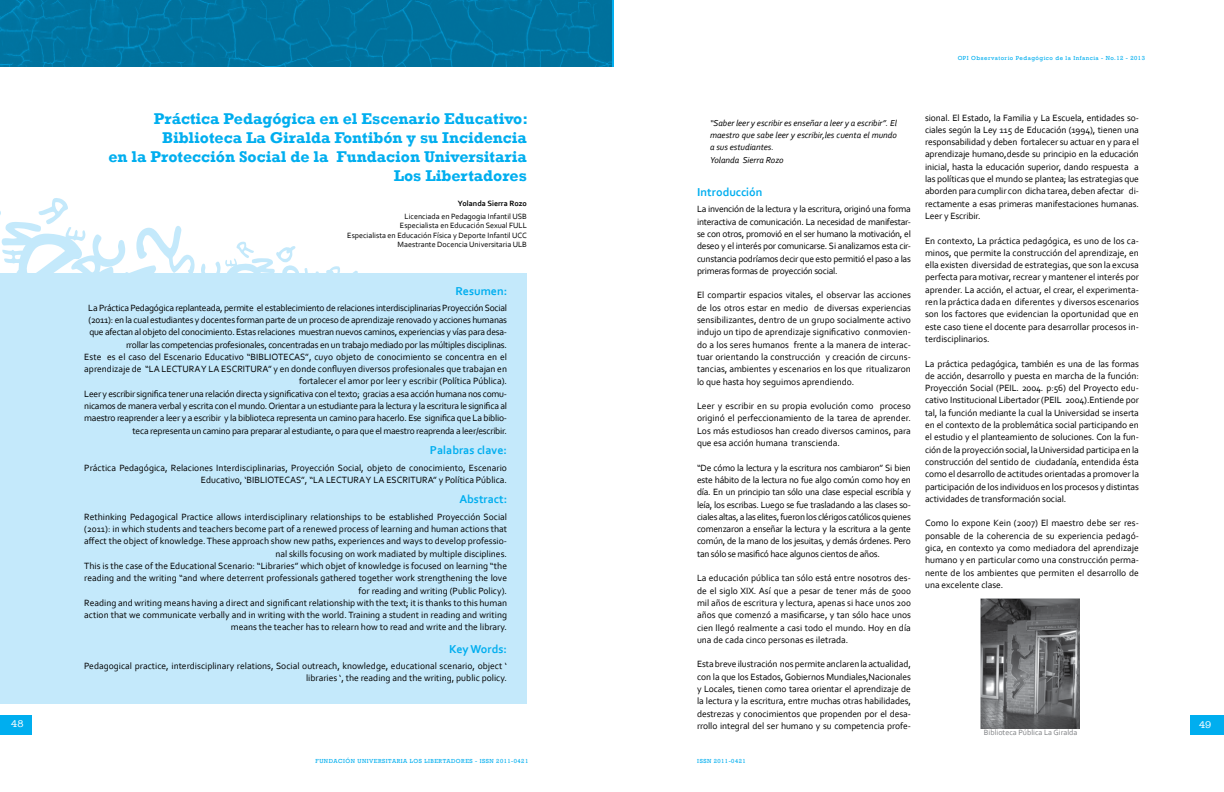
<style>
.page{position:relative;width:1224px;height:792px;background:#fff}
.page>*{position:absolute;margin:0;border:0;box-sizing:border-box;transform-origin:0 0}
.t1{font:700 16px/19px "Rockwell";color:#00aeef;text-align:right}
.t2{font:700 12px "Corbel";color:#00aeef}
.t3{font:500 10px "American Typ Itc DEE";color:#fff}
.t4{font:9.5px/12.3px "Corbel";color:#000;text-align:justify}
.t5{font:9.5px/12.3px "Corbel";letter-spacing:-.025em;color:#000;text-align:right}
.t6{font:italic 9px/12.3px "Corbel";color:#000}
.t7{font:8px/9.6px "Corbel";color:#000;text-align:right}
.t8{font:8px "Corbel";color:#808285}
.t9{font:700 8px "Corbel";color:#000}
.t10{font:6px "Rockwell";letter-spacing:.08em;color:#00aeef}
</style>
<div class="page">
<div style="left:0;top:716px;width:32px;height:19px;background:#00aeef"></div>
<div style="left:0;top:274px;width:527px;height:430px;background:#c4e9fb"></div>
<svg style="left:0;top:198px;width:374px;height:76px"></svg>
<img style="left:0;top:0;width:612px;height:66px">
<div style="left:1191px;top:715px;width:33px;height:19px;background:#00aeef"></div>
<img style="left:981px;top:599px;width:98px;height:129px">
<p class="t3" style="left:11px;top:718px;width:14px">48</p>
<h1 class="t1" style="left:108px;top:110px;width:421px">Práctica Pedagógica en el Escenario Educativo:<br>Biblioteca La Giralda Fontibón y su Incidencia<br>en la Protección Social de la Fundacion Universitaria Los Libertadores</h1>
<p class="t9" style="left:458px;top:198px;width:71px">Yolanda Sierra Rozo</p>
<p class="t7" style="left:347px;top:211px;width:181px">Licenciada en Pedagogia Infantil USB<br>Especialista en Educación Sexual FULL<br>Especialista en Educación Física y Deporte Infantil UCC Maestrante Docencia Universitaria ULB</p>
<p class="t2" style="left:456px;top:284px;width:53px">Resumen:</p>
<p class="t5" style="left:84px;top:301px;width:424px">La Práctica Pedagógica replanteada, permite el establecimiento de relaciones interdisciplinarias Proyección Social (2011): en la cual estudiantes y docentes forman parte de un proceso de aprendizaje renovado y acciones humanas que afectan al objeto del conocimiento. Estas relaciones muestran nuevos caminos, experiencias y vías para desa&shy;rrollar las competencias profesionales, concentradas en un trabajo mediado por las múltiples disciplinas.<br>Este es el caso del Escenario Educativo “BIBLIOTECAS”, cuyo objeto de conocimiento se concentra en el aprendizaje de “LA LECTURA Y LA ESCRITURA” y en donde confluyen diversos profesionales que trabajan en fortalecer el amor por leer y escribir (Política Pública).<br>Leer y escribir significa tener una relación directa y significativa con el texto; gracias a esa acción humana nos comu&shy;nicamos de manera verbal y escrita con el mundo. Orientar a un estudiante para la lectura y la escritura le significa al maestro reaprender a leer y a escribir y la biblioteca representa un camino para hacerlo. Ese significa que La biblio&shy;teca representa un camino para preparar al estudiante, o para que el maestro reaprenda a leer/escribir.</p>
<p class="t4" style="left:84px;top:461px;width:424px;text-align:right">Práctica Pedagógica, Relaciones Interdisciplinarias, Proyección Social, objeto de conocimiento, Escenario<br>Educativo, ‘BIBLIOTECAS”, “LA LECTURA Y LA ESCRITURA” y Política Pública.</p>
<p class="t4" style="left:84px;top:510px;width:424px;text-align:right">Rethinking Pedagogical Practice allows interdisciplinary relationships to be established Proyección Social (2011): in which students and teachers become part of a renewed process of learning and human actions that affect the object of knowledge. These approach show new paths, experiences and ways to develop professio&shy;nal skills focusing on work madiated by multiple disciplines.<br>This is the case of the Educational Scenario: “Libraries” which objet of knowledge is focused on learning “the reading and the writing “and where deterrent professionals gathered together work strengthening the love for reading and writing (Public Policy).<br>Reading and writing means having a direct and significant relationship with the text; it is thanks to this human action that we communicate verbally and in writing with the world. Training a student in reading and writing means the teacher has to relearn how to read and write and the library.</p>
<p class="t2" style="left:430px;top:442px;width:79px">Palabras clave:</p>
<p class="t2" style="left:459px;top:492px;width:49px">Abstract:</p>
<p class="t2" style="left:449px;top:642px;width:60px">Key Words:</p>
<p class="t4" style="left:84px;top:659px;width:424px;text-align:right">Pedagogical practice, interdisciplinary relations, Social outreach, knowledge, educational scenario, object ‘ libraries ‘, the reading and the writing, public policy.</p>
<p class="t10" style="left:316px;top:757px;width:214px">FUNDACIÓN UNIVERSITARIA LOS LIBERTADORES - ISSN 2011-0421</p>
<p class="t10" style="left:958px;top:54px;width:189px">OPI Observatorio Pedagógico de la Infancia - No.12 - 2013</p>
<p class="t6" style="left:710px;top:116px;width:188px">“Saber leer y escribir es enseñar a leer y a escribir”. El maestro que sabe leer y escribir,les cuenta el mundo a sus estudiantes.<br>Yolanda Sierra Rozo</p>
<p class="t2" style="left:697px;top:185px;width:67px">Introducción</p>
<p class="t4" style="left:697px;top:203px;width:215px">La invención de la lectura y la escritura, originó una forma interactiva de comunicación. La necesidad de manifestar&shy;se con otros, promovió en el ser humano la motivación, el deseo y el interés por comunicarse. Si analizamos esta cir&shy;cunstancia podríamos decir que esto permitió el paso a las primeras formas de proyección social.</p>
<p class="t4" style="left:697px;top:289px;width:215px">El compartir espacios vitales, el observar las acciones de los otros estar en medio de diversas experiencias sensibilizantes, dentro de un grupo socialmente activo indujo un tipo de aprendizaje significativo conmovien&shy;do a los seres humanos frente a la manera de interac&shy;tuar orientando la construcción y creación de circuns&shy;tancias, ambientes y escenarios en los que ritualizaron lo que hasta hoy seguimos aprendiendo.</p>
<p class="t4" style="left:697px;top:400px;width:215px">Leer y escribir en su propia evolución como proceso originó el perfeccionamiento de la tarea de aprender.<br>Los más estudiosos han creado diversos caminos, para que esa acción humana transcienda.</p>
<p class="t4" style="left:697px;top:461px;width:215px">“De cómo la lectura y la escritura nos cambiaron” Si bien este hábito de la lectura no fue algo común como hoy en día. En un principio tan sólo una clase especial escribía y leía, los escribas. Luego se fue trasladando a las clases so&shy;ciales altas, a las elites, fueron los clérigos católicos quienes comenzaron a enseñar la lectura y la escritura a la gente común, de la mano de los jesuitas, y demás órdenes. Pero tan sólo se masificó hace algunos cientos de años.</p>
<p class="t4" style="left:697px;top:572px;width:215px">La educación pública tan sólo está entre nosotros des&shy;de el siglo XIX. Así que a pesar de tener más de 5000 mil años de escritura y lectura, apenas si hace unos 200 años que comenzó a masificarse, y tan sólo hace unos cien llegó realmente a casi todo el mundo. Hoy en día una de cada cinco personas es iletrada.</p>
<p class="t4" style="left:697px;top:658px;width:215px">Esta breve ilustración nos permite anclaren la actualidad, con la que los Estados, Gobiernos Mundiales,Nacionales y Locales, tienen como tarea orientar el aprendizaje de la lectura y la escritura, entre muchas otras habilidades, destrezas y conocimientos que propenden por el desa&shy;rrollo integral del ser humano y su competencia profe-</p>
<p class="t10" style="left:697px;top:757px;width:50px">ISSN 2011-0421</p>
<p class="t4" style="left:925px;top:111px;width:215px">sional. El Estado, la Familia y La Escuela, entidades so&shy;ciales según la Ley 115 de Educación (1994), tienen una responsabilidad y deben fortalecer su actuar en y para el aprendizaje humano,desde su principio en la educación inicial, hasta la educación superior, dando respuesta a las políticas que el mundo se plantea; las estrategias que aborden para cumplir con dicha tarea, deben afectar di&shy;rectamente a esas primeras manifestaciones humanas.<br>Leer y Escribir.</p>
<p class="t4" style="left:925px;top:234px;width:215px">En contexto, La práctica pedagógica, es uno de los ca&shy;minos, que permite la construcción del aprendizaje, en ella existen diversidad de estrategias, que son la excusa perfecta para motivar, recrear y mantener el interés por aprender. La acción, el actuar, el crear, el experimenta&shy;ren la práctica dada en diferentes y diversos escenarios son los factores que evidencian la oportunidad que en este caso tiene el docente para desarrollar procesos in&shy;terdisciplinarios.</p>
<p class="t4" style="left:925px;top:357px;width:215px">La práctica pedagógica, también es una de las formas de acción, desarrollo y puesta en marcha de la función:<br>Proyección Social (PEIL. 2004. p:56) del Proyecto edu&shy;cativo Institucional Libertador (PEIL 2004).Entiende por tal, la función mediante la cual la Universidad se inserta en el contexto de la problemática social participando en el estudio y el planteamiento de soluciones. Con la fun&shy;ción de la proyección social, la Universidad participa en la construcción del sentido de ciudadanía, entendida ésta como el desarrollo de actitudes orientadas a promover la participación de los individuos en los procesos y distintas actividades de transformación social.</p>
<p class="t4" style="left:925px;top:517px;width:215px">Como lo expone Kein (2007) El maestro debe ser res&shy;ponsable de la coherencia de su experiencia pedagó&shy;gica, en contexto ya como mediadora del aprendizaje humano y en particular como una construcción perma&shy;nente de los ambientes que permiten el desarrollo de una excelente clase.</p>
<p class="t8" style="left:984px;top:728px;width:95px">Biblioteca Pública La Giralda</p>
<p class="t3" style="left:1199px;top:719px;width:14px">49</p>
</div>
